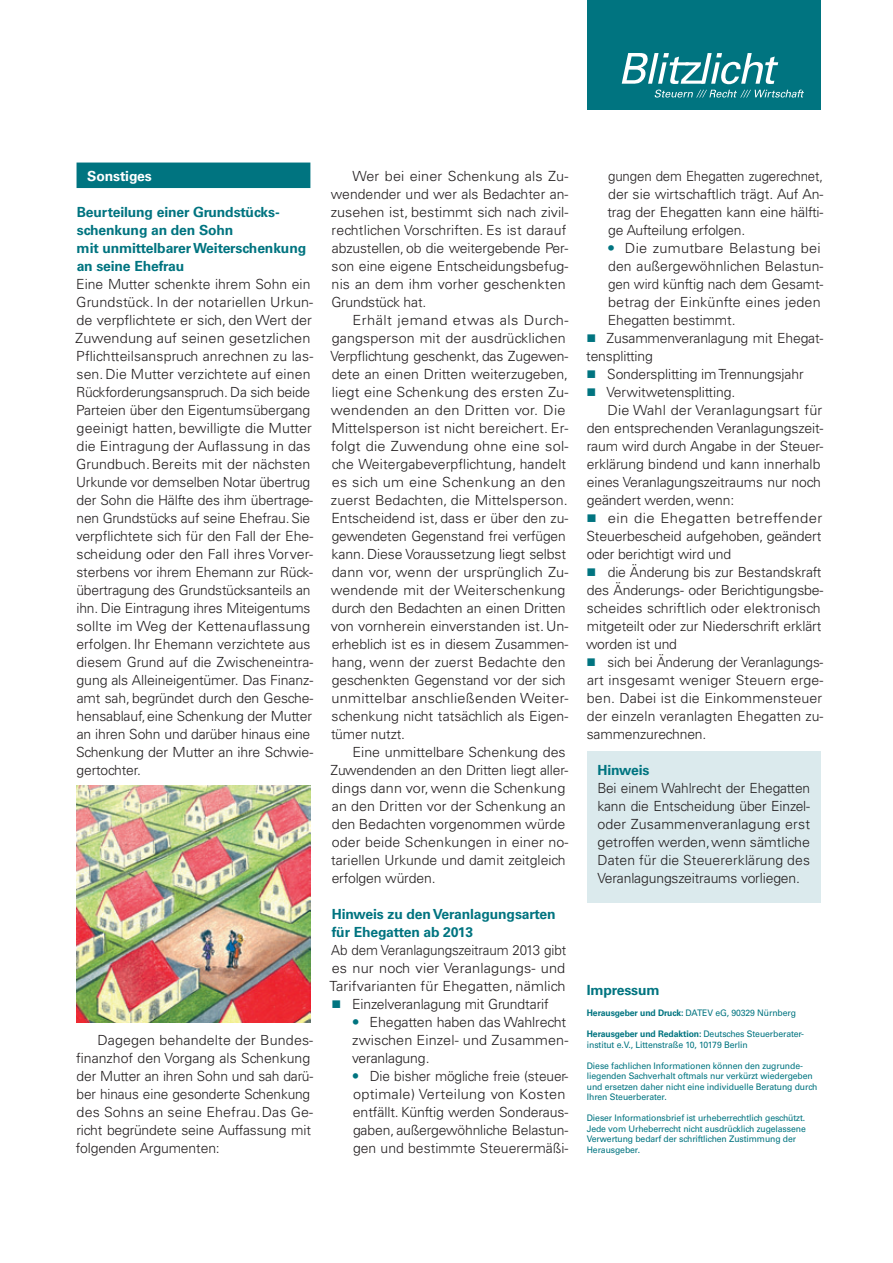
<style>
.page{position:relative;width:893px;height:1263px;background:#fff}
.page>*{position:absolute;margin:0;border:0;box-sizing:border-box;transform-origin:0 0}
.t1{font:300 14.1px "Univers LT Std";letter-spacing:.03em;color:#231f20;scale:1.05 1}
.t2{font:300 13.95px/18px "Univers LT Std";letter-spacing:-.01em;color:#231f20}
.t3{font:300 13.95px/18px "Univers LT Std";letter-spacing:-.01em;color:#231f20;scale:1.05 1}
.t4{font:700 13.95px/18px "Univers LT Std";letter-spacing:-.01em;color:#007480}
.t5{font:300 13.95px/18px "Univers LT Std";letter-spacing:-.01em;color:#231f20;text-align:justify;scale:.95 1}
.t6{font:300 13.95px "Univers LT Std";letter-spacing:.01em;color:#231f20}
.t7{font:300 13.95px "Univers LT Std";letter-spacing:.01em;color:#231f20;scale:1.04 1}
.t8{font:300 13.95px "Univers LT Std";letter-spacing:-.01em;color:#231f20;scale:.96 1}
.t9{font:300 13.95px "Univers LT Std";letter-spacing:.02em;color:#231f20;scale:1.04 1}
.t10{font:700 13.95px "Univers LT Std";letter-spacing:-.01em;color:#fff}
.t11{font:9px/10.5px "Univers LT Std";letter-spacing:-.01em;color:#007480;scale:.96 1}
.s1{font-weight:700}
</style>
<div class="page">
<div style="left:587px;top:0;width:234px;height:110px;background:#007480"></div>
<svg style="left:622px;top:53px;width:156px;height:31px"></svg>
<svg style="left:655px;top:90px;width:149px;height:8px"></svg>
<div style="left:77px;top:163px;width:233px;height:25px;background:#007480"></div>
<div style="left:587px;top:751px;width:234px;height:151px;background:#dbeaed"></div>
<img style="left:77px;top:785px;width:233px;height:238px">
<p class="t10" style="left:87px;top:167px;width:66px">Sonstiges</p>
<p class="t4" style="left:77px;top:203px;width:231px">Beurteilung einer Grundstücks&shy;schenkung an den Sohn<br>mit unmittelbarer Weiterschenkung an seine Ehefrau</p>
<p class="t2" style="left:75px;top:275px;width:239px">Eine Mutter schenkte ihrem Sohn ein Grundstück. In der notariellen Urkun&shy;de verpflichtete er sich, den Wert der Zuwendung auf seinen gesetzlichen Pflichtteilsanspruch anrechnen zu las&shy;sen. Die Mutter verzichtete auf einen Rückforderungsanspruch. Da sich beide Parteien über den Eigentumsübergang geeinigt hatten, bewilligte die Mutter die Eintragung der Auflassung in das Grundbuch. Bereits mit der nächsten Urkunde vor demselben Notar übertrug der Sohn die Hälfte des ihm übertrage&shy;nen Grundstücks auf seine Ehefrau. Sie verpflichtete sich für den Fall der Ehe&shy;scheidung oder den Fall ihres Vorver&shy;sterbens vor ihrem Ehemann zur Rück&shy;übertragung des Grundstücksanteils an ihn. Die Eintragung ihres Miteigentums sollte im Weg der Kettenauflassung erfolgen. Ihr Ehemann verzichtete aus diesem Grund auf die Zwischeneintra&shy;gung als Alleineigentümer. Das Finanz&shy;amt sah, begründet durch den Gesche&shy;hensablauf, eine Schenkung der Mutter an ihren Sohn und darüber hinaus eine Schenkung der Mutter an ihre Schwie&shy;gertochter.</p>
<p class="t2" style="left:76px;top:1031px;width:239px;text-indent:21px">Dagegen behandelte der Bundes&shy;finanzhof den Vorgang als Schenkung der Mutter an ihren Sohn und sah darü&shy;ber hinaus eine gesonderte Schenkung des Sohns an seine Ehefrau. Das Ge&shy;richt begründete seine Auffassung mit folgenden Argumenten:</p>
<p class="t2" style="left:331px;top:167px;width:239px;text-indent:22px">Wer bei einer Schenkung als Zu&shy;wendender und wer als Bedachter an&shy;zusehen ist, bestimmt sich nach zivil&shy;rechtlichen Vorschriften. Es ist darauf abzustellen, ob die weitergebende Per&shy;son eine eigene Entscheidungsbefug&shy;nis an dem ihm vorher geschenkten Grundstück hat.</p>
<p class="t3" style="left:330px;top:311px;width:228px;text-indent:22px">Erhält jemand etwas als Durch&shy;gangsperson mit der ausdrücklichen Verpflichtung geschenkt, das Zugewen&shy;dete an einen Dritten weiterzugeben, liegt eine Schenkung des ersten Zu&shy;wendenden an den Dritten vor. Die Mittelsperson ist nicht bereichert. Er&shy;folgt die Zuwendung ohne eine sol&shy;che Weitergabeverpflichtung, handelt es sich um eine Schenkung an den zuerst Bedachten, die Mittelsperson.<br>Entscheidend ist, dass er über den zu&shy;gewendeten Gegenstand frei verfügen kann. Diese Voraussetzung liegt selbst dann vor, wenn der ursprünglich Zu&shy;wendende mit der Weiterschenkung durch den Bedachten an einen Dritten von vornherein einverstanden ist. Un&shy;erheblich ist es in diesem Zusammen&shy;hang, wenn der zuerst Bedachte den geschenkten Gegenstand vor der sich unmittelbar anschließenden Weiter&shy;schenkung nicht tatsächlich als Eigen&shy;tümer nutzt.</p>
<p class="t2" style="left:330px;top:743px;width:239px;text-indent:22px">Eine unmittelbare Schenkung des Zuwendenden an den Dritten liegt aller&shy;dings dann vor, wenn die Schenkung an den Dritten vor der Schenkung an den Bedachten vorgenommen würde oder beide Schenkungen in einer no&shy;tariellen Urkunde und damit zeitgleich erfolgen würden.</p>
<p class="t4" style="left:332px;top:905px;width:225px">Hinweis zu den Veranlagungsarten für Ehegatten ab 2013</p>
<p class="t8" style="left:331px;top:941px;width:246px">Ab dem Veranlagungszeitraum 2013 gibt</p>
<p class="t7" style="left:332px;top:959px;width:226px">es nur noch vier Veranlagungs- und</p>
<p class="t7" style="left:329px;top:977px;width:229px">Tarifvarianten für Ehegatten, nämlich</p>
<p class="t2" style="left:352px;top:995px;width:198px">Einzelveranlagung mit Grundtarif</p>
<p class="t2" style="left:370px;top:1013px;width:198px">Ehegatten haben das Wahlrecht</p>
<p class="t6" style="left:352px;top:1031px;width:218px">zwischen Einzel- und Zusammen-</p>
<p class="t2" style="left:352px;top:1049px;width:79px">veranlagung.</p>
<p class="t2" style="left:370px;top:1067px;width:200px">Die bisher mögliche freie (steuer-</p>
<p class="t9" style="left:353px;top:1085px;width:206px">optimale) Verteilung von Kosten</p>
<p class="t2" style="left:353px;top:1103px;width:217px">entfällt. Künftig werden Sonderaus-</p>
<p class="t2" style="left:353px;top:1121px;width:217px">gaben, außergewöhnliche Belastun-</p>
<p class="t2" style="left:353px;top:1139px;width:217px">gen und bestimmte Steuerermäßi-</p>
<p class="t5" style="left:607px;top:167px;width:229px">gungen dem Ehegatten zugerechnet, der sie wirtschaftlich trägt. Auf An&shy;trag der Ehegatten kann eine hälfti&shy;ge Aufteilung erfolgen.</p>
<p class="t9" style="left:625px;top:239px;width:190px">Die zumutbare Belastung bei</p>
<p class="t6" style="left:608px;top:257px;width:217px">den außergewöhnlichen Belastun-</p>
<p class="t8" style="left:608px;top:275px;width:226px">gen wird künftig nach dem Gesamt-</p>
<p class="t6" style="left:608px;top:293px;width:214px">betrag der Einkünfte eines jeden</p>
<p class="t2" style="left:608px;top:311px;width:129px">Ehegatten bestimmt.</p>
<p class="t2" style="left:606px;top:329px;width:219px">Zusammenveranlagung mit Ehegat-</p>
<p class="t2" style="left:586px;top:347px;width:68px">tensplitting</p>
<p class="t2" style="left:607px;top:365px;width:198px">Sondersplitting im Trennungsjahr</p>
<p class="t2" style="left:606px;top:383px;width:131px">Verwitwetensplitting.</p>
<p class="t6" style="left:608px;top:401px;width:216px">Die Wahl der Veranlagungsart für</p>
<p class="t2" style="left:587px;top:419px;width:238px">den entsprechenden Veranlagungszeit-</p>
<p class="t2" style="left:587px;top:437px;width:238px">raum wird durch Angabe in der Steuer-</p>
<p class="t2" style="left:587px;top:455px;width:235px">erklärung bindend und kann innerhalb</p>
<p class="t2" style="left:587px;top:473px;width:235px">eines Veranlagungszeitraums nur noch</p>
<p class="t2" style="left:587px;top:491px;width:149px">geändert werden, wenn:</p>
<p class="t1" style="left:608px;top:509px;width:206px">ein die Ehegatten betreffender</p>
<p class="t2" style="left:586px;top:527px;width:236px">Steuerbescheid aufgehoben, geändert oder berichtigt wird und</p>
<p class="t2" style="left:586px;top:563px;width:239px;text-indent:22px">die Änderung bis zur Bestandskraft des Änderungs- oder Berichtigungsbe&shy;scheides schriftlich oder elektronisch mitgeteilt oder zur Niederschrift erklärt worden ist und</p>
<p class="t2" style="left:587px;top:653px;width:238px;text-align:justify;text-indent:21px">sich bei Änderung der Veranlagungs&shy;art insgesamt weniger Steuern erge&shy;ben. Dabei ist die Einkommensteuer der einzeln veranlagten Ehegatten zu&shy;sammenzurechnen.</p>
<p class="t4" style="left:597px;top:761px;width:54px">Hinweis</p>
<p class="t2" style="left:597px;top:779px;width:214px;text-align:justify">Bei einem Wahlrecht der Ehegatten kann die Entscheidung über Einzel&shy;oder Zusammenveranlagung erst getroffen werden, wenn sämtliche Daten für die Steuererklärung des Veranlagungszeitraums vorliegen.</p>
<p class="t4" style="left:587px;top:981px;width:74px">Impressum</p>
<p class="t11" style="left:587px;top:1008px;width:219px"><span class="s1">Herausgeber und Druck:</span> DATEV eG, 90329 Nürnberg</p>
<p class="t11" style="left:587px;top:1029px;width:228px"><span class="s1">Herausgeber und Redaktion:</span> Deutsches Steuerberater&shy;institut e.V., Littenstraße 10, 10179 Berlin</p>
<p class="t11" style="left:587px;top:1060px;width:242px">Diese fachlichen Informationen können den zugrunde&shy;liegenden Sachverhalt oftmals nur verkürzt wiedergeben und ersetzen daher nicht eine individuelle Beratung durch Ihren Steuerberater.</p>
<p class="t11" style="left:587px;top:1113px;width:230px">Dieser Informationsbrief ist urheberrechtlich geschützt.<br>Jede vom Urheberrecht nicht ausdrücklich zugelassene Verwertung bedarf der schriftlichen Zustimmung der Herausgeber.</p>
</div>
